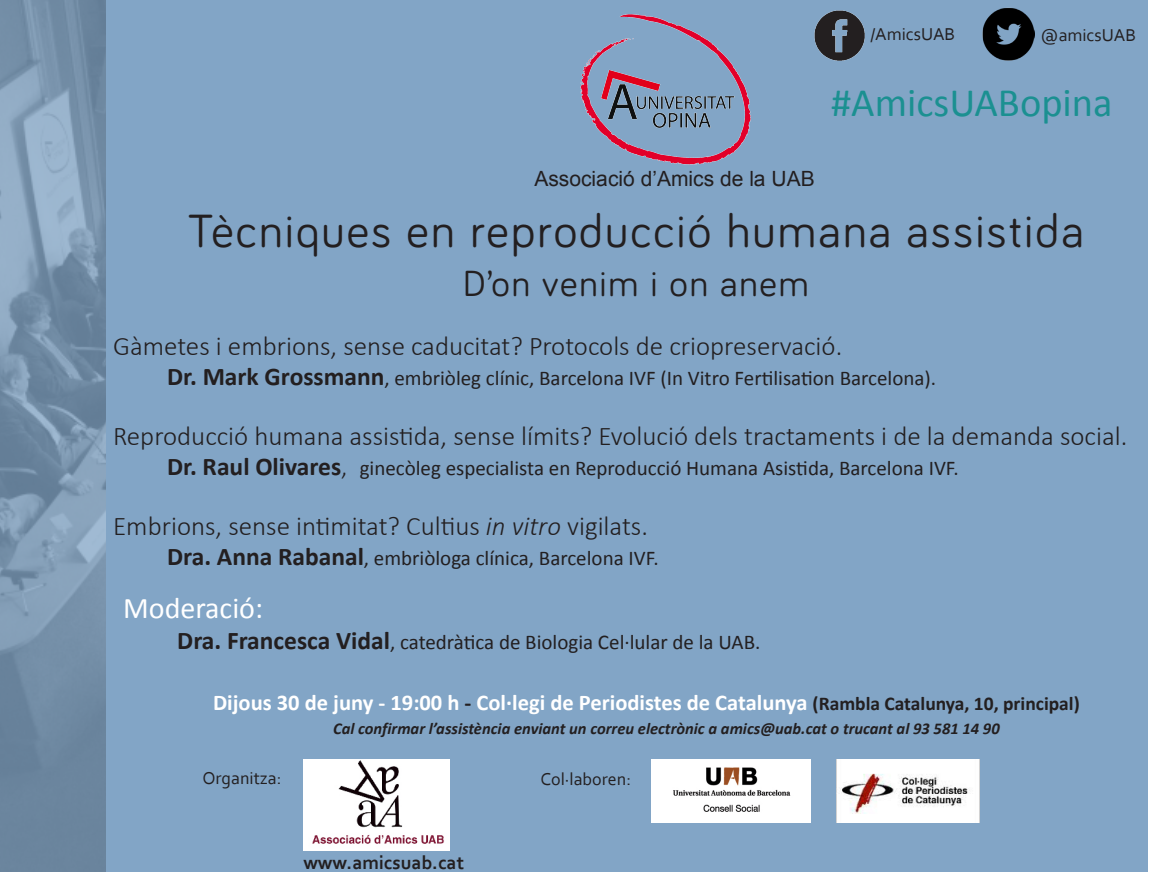
<style>
.page{position:relative;width:1149px;height:872px;background:#fff}
.page>*{position:absolute;margin:0;border:0;box-sizing:border-box;transform-origin:0 0}
.t1{font:48px "Bariol";letter-spacing:.04em;color:#231f20}
.t2{font:40.5px "Calibri";color:#1b9091}
.t3{font:37.5px "Bariol";letter-spacing:.04em;color:#231f20}
.t4{font:30px "Calibri";color:#fff}
.t5{font:300 27px "Calibri";color:#231f20}
.t6{font:700 22.5px "Calibri";color:#fff}
.t7{font:21px "Calibri";color:#231f20}
.t8{font:21px "Arial";color:#231f20}
.t9{font:700 19.5px "Corbel";color:#231f20}
.t10{font:18px "Corbel";color:#231f20}
.t11{font:italic 700 16.5px "Calibri";color:#231f20}
.s1{font-weight:700;font-size:25.5px}
.s2{font-weight:300;font-size:25.5px}
.s3{font-style:italic}
.s4{color:#231f20}
.s5{font-size:19.5px;color:#231f20}
</style>
<div class="page">
<div style="left:0;top:0;width:1147px;height:872px;background:#82a5c6"></div>
<img style="left:0;top:0;width:105px;height:872px">
<img style="left:303px;top:760px;width:146px;height:90px">
<img style="left:651px;top:760px;width:158px;height:62px">
<img style="left:580px;top:14px;width:171px;height:151px">
<img style="left:814px;top:10px;width:51px;height:51px">
<img style="left:982px;top:8px;width:52px;height:53px">
<img style="left:836px;top:760px;width:143px;height:62px">
<p class="t10" style="left:870px;top:23px;width:86px">/AmicsUAB</p>
<p class="t10" style="left:1040px;top:24px;width:97px">@amicsUAB</p>
<p class="t2" style="left:830px;top:77px;width:283px">#AmicsUABopina</p>
<p class="t8" style="left:534px;top:165px;width:282px">Associació d’Amics de la UAB</p>
<p class="t1" style="left:188px;top:198px;width:897px">Tècniques en reproducció humana assistida</p>
<p class="t3" style="left:462px;top:258px;width:347px">D’on venim i on anem</p>
<p class="t5" style="left:113px;top:329px;width:730px">Gàmetes i embrions, sense caducitat? Protocols de criopreservació.</p>
<p class="t7" style="left:167px;top:364px;width:770px"><span class="s1">Dr. Mark Grossmann</span>, embriòleg clínic, Barcelona IVF (In Vitro Fertilisation Barcelona).</p>
<p class="t5" style="left:113px;top:419px;width:1015px">Reproducció humana assistida, sense límits? Evolució dels tractaments i de la demanda social.</p>
<p class="t7" style="left:167px;top:454px;width:793px"><span class="s1">Dr. Raul Olivares</span><span class="s2">,</span> ginecòleg especialista en Reproducció Humana Asistida, Barcelona IVF.</p>
<p class="t5" style="left:113px;top:509px;width:536px">Embrions, sense intimitat? Cultius <span class="s3">in vitro</span> vigilats.</p>
<p class="t7" style="left:167px;top:544px;width:493px"><span class="s1">Dra. Anna Rabanal</span>, embriòloga clínica, Barcelona IVF.</p>
<p class="t4" style="left:123px;top:589px;width:141px">Moderació:</p>
<p class="t7" style="left:177px;top:628px;width:584px"><span class="s1">Dra. Francesca Vidal</span>, catedràtica de Biologia Cel·lular de la UAB.</p>
<p class="t6" style="left:213px;top:688px;width:868px">Dijous 30 de juny - 19:00 h <span class="s4">-</span> Col·legi de Periodistes de Catalunya <span class="s5">(Rambla Catalunya, 10, principal)</span></p>
<p class="t11" style="left:333px;top:717px;width:667px">Cal confirmar l’assistència enviant un correu electrònic a amics@uab.cat o trucant al 93 581 14 90</p>
<p class="t10" style="left:202px;top:767px;width:81px">Organitza:</p>
<p class="t10" style="left:540px;top:768px;width:92px">Col·laboren:</p>
<p class="t9" style="left:303px;top:850px;width:162px">www.amicsuab.cat</p>
</div>
